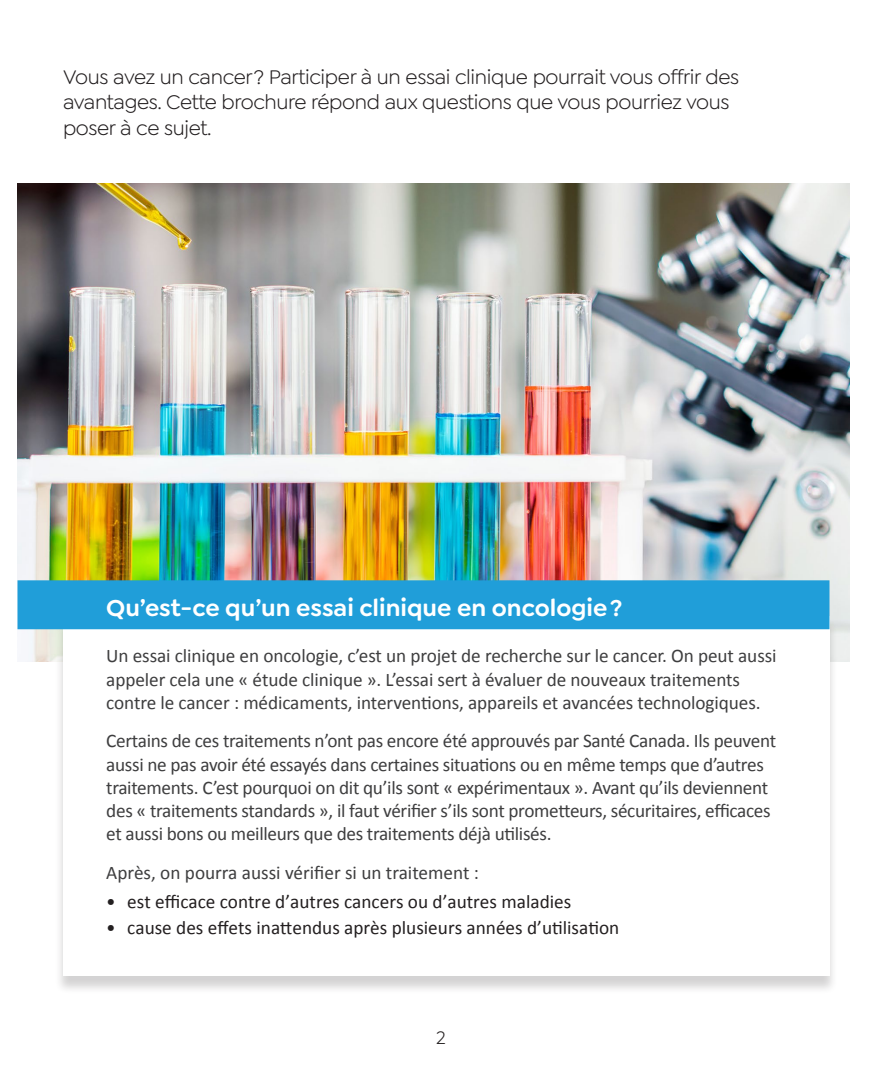
<style>
.page{position:relative;width:882px;height:1071px;background:#fff}
.page>*{position:absolute;margin:0;border:0;box-sizing:border-box;transform-origin:0 0}
.t1{font:600 24.5px "Goldplay";color:#fff}
.t2{font:21px/25.2px "Goldplay";letter-spacing:-.015em;color:#231f20}
.t3{font:19.25px/23.1px "Calibri";letter-spacing:-.015em;color:#3e3e3f}
.t4{font:19.25px "Calibri";color:#231f20}
.t5{font:19.25px "Goldplay";color:#231f20}
</style>
<div class="page">
<img style="left:18px;top:184px;width:832px;height:478px">
<div style="left:55px;top:619px;width:783px;height:375px;background:#231f20;opacity:.2"></div>
<div style="left:63px;top:616px;width:767px;height:359px;background:#fff"></div>
<div style="left:18px;top:580px;width:812px;height:49px;background:#209ed9"></div>
<p class="t2" style="left:63px;top:65px;width:678px">Vous avez un cancer? Participer à un essai clinique pourrait vous offrir des avantages. Cette brochure répond aux questions que vous pourriez vous poser à ce sujet.</p>
<p class="t1" style="left:106px;top:592px;width:518px">Qu’est-ce qu’un essai clinique en oncologie?</p>
<p class="t3" style="left:106px;top:645px;width:672px">Un essai clinique en oncologie, c’est un projet de recherche sur le cancer. On peut aussi appeler cela une « étude clinique ». L’essai sert à évaluer de nouveaux traitements contre le cancer : médicaments, interventions, appareils et avancées technologiques.</p>
<p class="t3" style="left:106px;top:730px;width:671px">Certains de ces traitements n’ont pas encore été approuvés par Santé Canada. Ils peuvent aussi ne pas avoir été essayés dans certaines situations ou en même temps que d’autres traitements. C’est pourquoi on dit qu’ils sont « expérimentaux ». Avant qu’ils deviennent des « traitements standards », il faut vérifier s’ils sont prometteurs, sécuritaires, efficaces et aussi bons ou meilleurs que des traitements déjà utilisés.</p>
<p class="t3" style="left:106px;top:861px;width:374px">Après, on pourra aussi vérifier si un traitement :</p>
<p class="t4" style="left:106px;top:889px;width:467px">• est efficace contre d’autres cancers ou d’autres maladies</p>
<p class="t4" style="left:106px;top:915px;width:515px">• cause des effets inattendus après plusieurs années d’utilisation</p>
<p class="t5" style="left:436px;top:1026px;width:11px">2</p>
</div>
